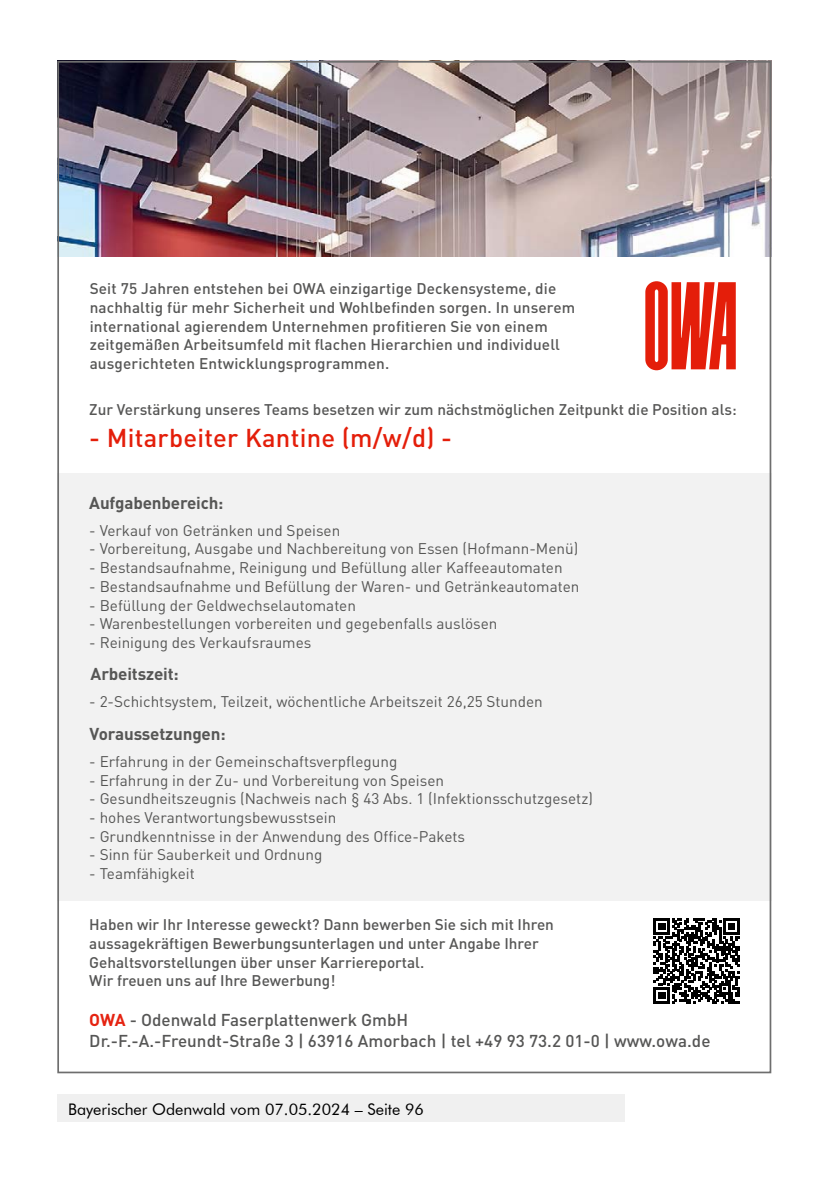
<style>
.page{position:relative;width:840px;height:1191px;background:#fff}
.page>*{position:absolute;margin:0;border:0;box-sizing:border-box;transform-origin:0 0}
.t1{font:500 25.6px "DIN Pro";letter-spacing:.01em;color:#e41e0a}
.t2{font:500 17px/20.4px "DIN Pro";color:#565655}
.t3{font:700 17px "DIN Pro";letter-spacing:-.01em;color:#565655}
.t4{font:16px "Futura BT";color:#000}
.t5{font:15.4px "DIN Pro";color:#565655}
.t6{font:500 15.4px/18.6px "DIN Pro";color:#565655}
.s1{font-weight:700;color:#e52311}
</style>
<div class="page">
<div style="left:57px;top:473px;width:713px;height:428px;background:#f2f2f2"></div>
<svg style="left:645px;top:281px;width:90px;height:89px"></svg>
<img style="left:60px;top:64px;width:707px;height:192px">
<svg style="left:653px;top:918px;width:86px;height:86px"></svg>
<div style="left:57px;top:1095px;width:567px;height:27px;background:#f0f0f0"></div>
<p class="t6" style="left:90px;top:279px;width:486px">Seit 75 Jahren entstehen bei OWA einzigartige Deckensysteme, die nachhaltig für mehr Sicherheit und Wohlbefinden sorgen. In unserem international agierendem Unternehmen profitieren Sie von einem zeitgemäßen Arbeitsumfeld mit flachen Hierarchien und individuell ausgerichteten Entwicklungsprogrammen.</p>
<p class="t6" style="left:89px;top:399px;width:648px">Zur Verstärkung unseres Teams besetzen wir zum nächstmöglichen Zeitpunkt die Position als:</p>
<h1 class="t1" style="left:89px;top:420px;width:364px">- Mitarbeiter Kantine (m/w/d) -</h1>
<p class="t3" style="left:89px;top:491px;width:136px">Aufgabenbereich:</p>
<p class="t5" style="left:89px;top:520px;width:252px">- Verkauf von Getränken und Speisen</p>
<p class="t5" style="left:89px;top:538px;width:490px">- Vorbereitung, Ausgabe und Nachbereitung von Essen (Hofmann-Menü)</p>
<p class="t5" style="left:89px;top:557px;width:474px">- Bestandsaufnahme, Reinigung und Befüllung aller Kaffeeautomaten</p>
<p class="t5" style="left:89px;top:576px;width:491px">- Bestandsaufnahme und Befüllung der Waren- und Getränkeautomaten</p>
<p class="t5" style="left:89px;top:594px;width:268px">- Befüllung der Geldwechselautomaten</p>
<p class="t5" style="left:89px;top:613px;width:409px">- Warenbestellungen vorbereiten und gegebenfalls auslösen</p>
<p class="t5" style="left:89px;top:632px;width:223px">- Reinigung des Verkaufsraumes</p>
<p class="t3" style="left:91px;top:662px;width:90px">Arbeitszeit:</p>
<p class="t5" style="left:89px;top:691px;width:455px">- 2-Schichtsystem, Teilzeit, wöchentliche Arbeitszeit 26,25 Stunden</p>
<p class="t3" style="left:90px;top:722px;width:137px">Voraussetzungen:</p>
<p class="t5" style="left:89px;top:751px;width:309px">- Erfahrung in der Gemeinschaftsverpflegung</p>
<p class="t5" style="left:89px;top:769px;width:356px">- Erfahrung in der Zu- und Vorbereitung von Speisen</p>
<p class="t5" style="left:89px;top:788px;width:505px">- Gesundheitszeugnis (Nachweis nach § 43 Abs. 1 (Infektionsschutzgesetz)</p>
<p class="t5" style="left:89px;top:807px;width:248px">- hohes Verantwortungsbewusstsein</p>
<p class="t5" style="left:89px;top:825px;width:377px">- Grundkenntnisse in der Anwendung des Office-Pakets</p>
<p class="t5" style="left:89px;top:844px;width:234px">- Sinn für Sauberkeit und Ordnung</p>
<p class="t5" style="left:89px;top:863px;width:107px">- Teamfähigkeit</p>
<p class="t6" style="left:89px;top:914px;width:466px">Haben wir Ihr Interesse geweckt? Dann bewerben Sie sich mit Ihren aussagekräftigen Bewerbungsunterlagen und unter Angabe Ihrer Gehaltsvorstellungen über unser Karriereportal.<br>Wir freuen uns auf Ihre Bewerbung!</p>
<p class="t2" style="left:89px;top:1009px;width:622px"><span class="s1">OWA</span> - Odenwald Faserplattenwerk GmbH<br>Dr.-F.-A.-Freundt-Straße 3 | 63916 Amorbach | tel +49 93 73.2 01-0 | www.owa.de</p>
<p class="t4" style="left:68px;top:1099px;width:357px">Bayerischer Odenwald vom 07.05.2024 – Seite 96</p>
</div>
